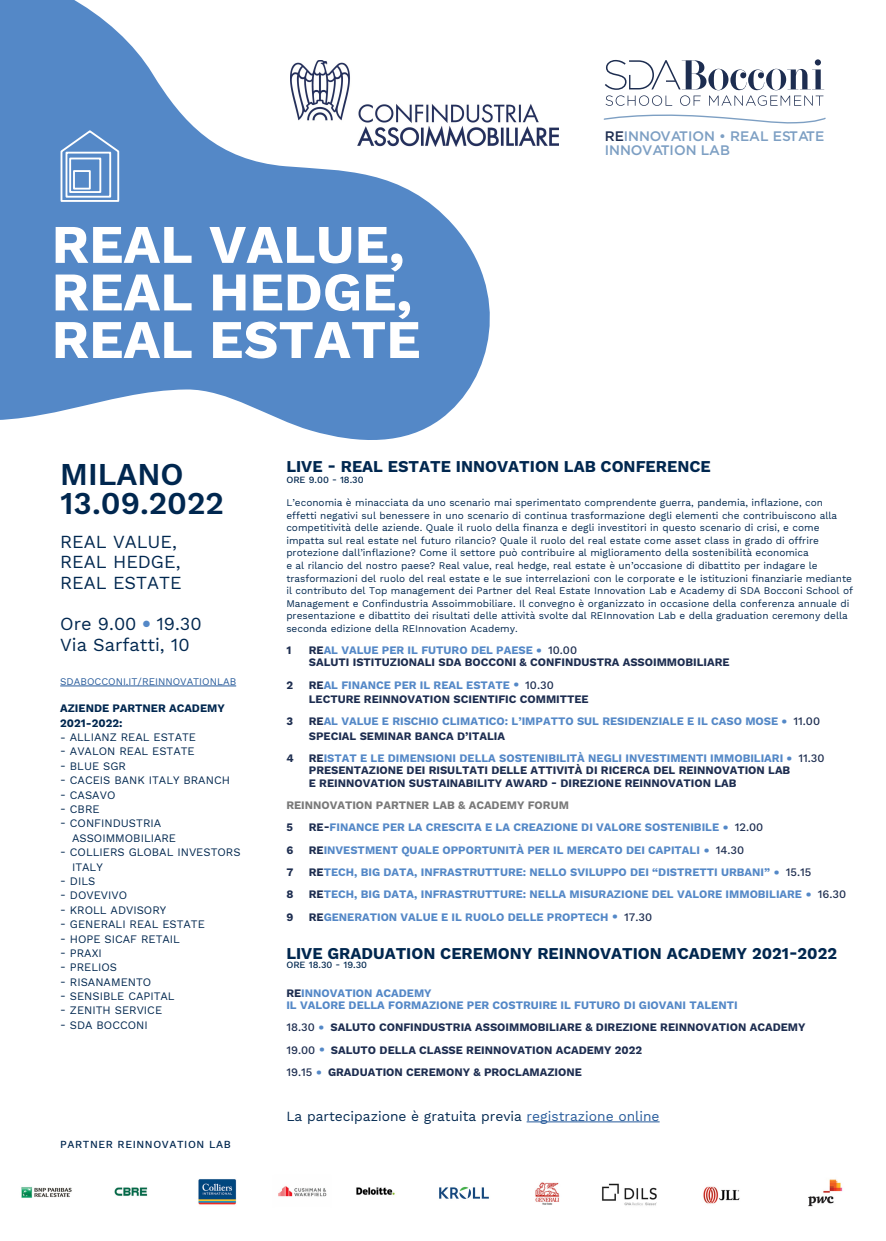
<style>
.page{position:relative;width:886px;height:1241px;background:#fff}
.page>*{position:absolute;margin:0;border:0;box-sizing:border-box;transform-origin:0 0}
.t1{font:700 54.38px/47.5px "Work Sans";color:#fff}
.t2{font:600 31.25px/29.4px "Work Sans";color:#00274f}
.t3{font:18.12px/20.6px "Work Sans";color:#00274f}
.t4{font:700 16.25px "Work Sans";color:#00274f}
.t5{font:500 13.81px/13.8px "Gotham";color:#7d9fc3}
.t6{font:13.75px "Work Sans";color:#00274f}
.t7{font:700 11.25px/12.5px "Work Sans";color:#1d2d50}
.t8{font:700 11.25px/14.2px "Work Sans";color:#5488c7}
.t9{font:11.25px/14.4px "Work Sans";color:#00274f}
.t10{font:700 11.25px "Work Sans";color:#797979}
.t11{font:700 11.25px/14.4px "Work Sans";color:#00274f}
.t12{font:500 10.62px "Work Sans";letter-spacing:.055em;color:#00274f}
.t13{font:10px/12.5px "Work Sans";color:#00274f}
.t14{font:10px "Work Sans";color:#275b9b}
.t15{font:500 9.38px "Work Sans";color:#00274f}
.s1{color:#1d2d50}
.s2{color:#5488c7}
.s3{font-size:21.25px;color:#5488c7}
.s4{font-weight:500}
.s5{font-size:21.25px}
.s6{font-weight:500;color:#1d2d50}
.s7{color:#275b9b}
</style>
<div class="page">
<svg style="left:0;top:0;width:490px;height:440px;fill:#5488c7"></svg>
<hr style="left:60px;top:685px;width:176px;height:1px;background:#275b9b">
<hr style="left:527px;top:1121px;width:133px;height:1px;background:#275b9b">
<svg style="left:605px;top:59px;width:219px;height:47px"></svg>
<svg style="left:603px;top:114px;width:223px;height:9px"></svg>
<svg style="left:60px;top:129px;width:61px;height:74px;background:#7ea5d4"></svg>
<img style="left:291px;top:60px;width:267px;height:86px">
<img style="left:21px;top:1179px;width:306px;height:26px">
<img style="left:356px;top:1182px;width:204px;height:23px">
<img style="left:703px;top:1179px;width:140px;height:28px">
<img style="left:602px;top:1183px;width:55px;height:23px">
<div style="left:426px;top:1175px;width:75px;height:38px;background:#fff"></div>
<img style="left:439px;top:1186px;width:50px;height:13px">
<h1 class="t1" style="left:52px;top:223px;width:370px">REAL VALUE,<br>REAL HEDGE,<br>REAL ESTATE</h1>
<h3 class="t5" style="left:605px;top:129px;width:221px"><span class="s1">RE</span>INNOVATION • REAL ESTATE<br>INNOVATION LAB</h3>
<h2 class="t2" style="left:60px;top:461px;width:165px">MILANO<br>13.09.2022</h2>
<h3 class="t3" style="left:60px;top:531px;width:123px">REAL VALUE,<br>REAL HEDGE,<br>REAL ESTATE</h3>
<h3 class="t3" style="left:60px;top:614px;width:143px">Ore 9.00 <sup>●</sup> 19.30<br>Via Sarfatti, 10</h3>
<p class="t14" style="left:60px;top:675px;width:177px">SDABOCCONI.IT/REINNOVATIONLAB</p>
<p class="t11" style="left:60px;top:701px;width:166px">AZIENDE PARTNER ACADEMY<br>2021-2022:</p>
<p class="t9" style="left:60px;top:730px;width:137px">- ALLIANZ REAL ESTATE</p>
<p class="t9" style="left:60px;top:744px;width:136px">- AVALON REAL ESTATE</p>
<p class="t9" style="left:60px;top:759px;width:67px">- BLUE SGR</p>
<p class="t9" style="left:60px;top:773px;width:171px">- CACEIS BANK ITALY BRANCH</p>
<p class="t9" style="left:60px;top:788px;width:57px">- CASAVO</p>
<p class="t9" style="left:60px;top:802px;width:41px">- CBRE</p>
<p class="t9" style="left:72px;top:816px;width:106px;text-indent:-12px">- CONFINDUSTRIA<br>ASSOIMMOBILIARE</p>
<p class="t9" style="left:72px;top:845px;width:170px;text-indent:-12px">- COLLIERS GLOBAL INVESTORS<br>ITALY</p>
<p class="t9" style="left:60px;top:874px;width:37px">- DILS</p>
<p class="t9" style="left:60px;top:888px;width:69px">- DOVEVIVO</p>
<p class="t9" style="left:60px;top:903px;width:108px">- KROLL ADVISORY</p>
<p class="t9" style="left:60px;top:917px;width:146px">- GENERALI REAL ESTATE</p>
<p class="t9" style="left:60px;top:931px;width:121px">- HOPE SICAF RETAIL</p>
<p class="t9" style="left:60px;top:946px;width:43px">- PRAXI</p>
<p class="t9" style="left:60px;top:960px;width:58px">- PRELIOS</p>
<p class="t9" style="left:60px;top:975px;width:93px">- RISANAMENTO</p>
<p class="t9" style="left:60px;top:989px;width:116px">- SENSIBLE CAPITAL</p>
<p class="t9" style="left:60px;top:1003px;width:103px">- ZENITH SERVICE</p>
<p class="t9" style="left:60px;top:1018px;width:89px">- SDA BOCCONI</p>
<p class="t12" style="left:60px;top:1137px;width:172px">PARTNER REINNOVATION LAB</p>
<h3 class="t4" style="left:286px;top:456px;width:426px">LIVE - REAL ESTATE INNOVATION LAB CONFERENCE</h3>
<p class="t15" style="left:286px;top:474px;width:79px">ORE 9.00 - 18.30</p>
<p class="t13" style="left:286px;top:497px;width:568px">L’economia è minacciata da uno scenario mai sperimentato comprendente guerra, pandemia, inflazione, con effetti negativi sul benessere in uno scenario di continua trasformazione degli elementi che contribuiscono alla competitività delle aziende. Quale il ruolo della finanza e degli investitori in questo scenario di crisi, e come impatta sul real estate nel futuro rilancio? Quale il ruolo del real estate come asset class in grado di offrire protezione dall’inflazione? Come il settore può contribuire al miglioramento della sostenibilità economica<br>e al rilancio del nostro paese? Real value, real hedge, real estate è un’occasione di dibattito per indagare le trasformazioni del ruolo del real estate e le sue interrelazioni con le corporate e le istituzioni finanziarie mediante il contributo del Top management dei Partner del Real Estate Innovation Lab e Academy di SDA Bocconi School of Management e Confindustria Assoimmobiliare. Il convegno è organizzato in occasione della conferenza annuale di presentazione e dibattito dei risultati delle attività svolte dal REInnovation Lab e della graduation ceremony della seconda edizione della REInnovation Academy.</p>
<p class="t7" style="left:286px;top:644px;width:6px">1</p>
<p class="t7" style="left:309px;top:644px;width:422px">RE<span class="s2">AL VALUE PER IL FUTURO DEL PAESE</span> <span class="s3">∙</span> <span class="s4">10.00<br></span>SALUTI ISTITUZIONALI SDA BOCCONI &amp; CONFINDUSTRA ASSOIMMOBILIARE</p>
<p class="t7" style="left:286px;top:679px;width:8px">2</p>
<p class="t7" style="left:309px;top:678px;width:281px;line-height:14.2px">RE<span class="s2">AL FINANCE PER IL REAL ESTATE</span> <span class="s3">∙</span> <span class="s4">10.30<br></span>LECTURE REINNOVATION SCIENTIFIC COMMITTEE</p>
<p class="t7" style="left:286px;top:715px;width:8px">3</p>
<p class="t8" style="left:309px;top:714px;width:513px"><span class="s1">RE</span>AL VALUE E RISCHIO CLIMATICO: L’IMPATTO SUL RESIDENZIALE E IL CASO MOSE <span class="s5">∙</span> <span class="s6">11.00<br></span><span class="s1">SPECIAL SEMINAR BANCA D’ITALIA</span></p>
<p class="t7" style="left:286px;top:752px;width:9px">4</p>
<p class="t7" style="left:309px;top:752px;width:517px">RE<span class="s2">ISTAT E LE DIMENSIONI DELLA SOSTENIBILITÀ NEGLI INVESTIMENTI IMMOBILIARI</span> <span class="s3">∙</span> <span class="s4">11.30<br></span>PRESENTAZIONE DEI RISULTATI DELLE ATTIVITÀ DI RICERCA DEL REINNOVATION LAB<br>E REINNOVATION SUSTAINABILITY AWARD - DIREZIONE REINNOVATION LAB</p>
<p class="t10" style="left:286px;top:798px;width:284px">REINNOVATION PARTNER LAB &amp; ACADEMY FORUM</p>
<p class="t7" style="left:286px;top:821px;width:8px">5</p>
<p class="t8" style="left:309px;top:821px;width:456px"><span class="s1">RE-</span>FINANCE PER LA CRESCITA E LA CREAZIONE DI VALORE SOSTENIBILE <span class="s5">∙</span> <span class="s6">12.00</span></p>
<p class="t7" style="left:286px;top:844px;width:8px">6</p>
<p class="t8" style="left:309px;top:843px;width:437px"><span class="s1">RE</span>INVESTMENT QUALE OPPORTUNITÀ PER IL MERCATO DEI CAPITALI <span class="s5">∙</span> <span class="s6">14.30</span></p>
<p class="t7" style="left:286px;top:866px;width:8px">7</p>
<p class="t8" style="left:309px;top:865px;width:504px"><span class="s1">RE</span>TECH, BIG DATA, INFRASTRUTTURE: NELLO SVILUPPO DEI “DISTRETTI URBANI” <span class="s5">∙</span> <span class="s6">15.15</span></p>
<p class="t7" style="left:286px;top:888px;width:9px">8</p>
<p class="t8" style="left:309px;top:887px;width:539px"><span class="s1">RE</span>TECH, BIG DATA, INFRASTRUTTURE: NELLA MISURAZIONE DEL VALORE IMMOBILIARE <span class="s5">∙</span> <span class="s6">16.30</span></p>
<p class="t7" style="left:286px;top:911px;width:8px">9</p>
<p class="t8" style="left:309px;top:910px;width:345px"><span class="s1">RE</span>GENERATION VALUE E IL RUOLO DELLE PROPTECH <span class="s5">∙</span> <span class="s6">17.30</span></p>
<h3 class="t4" style="left:286px;top:943px;width:552px">LIVE GRADUATION CEREMONY REINNOVATION ACADEMY 2021-2022</h3>
<p class="t15" style="left:286px;top:959px;width:82px">ORE 18.30 - 19.30</p>
<p class="t8" style="left:286px;top:986px;width:453px;line-height:12.5px"><span class="s1">RE</span>INNOVATION ACADEMY<br>IL VALORE DELLA FORMAZIONE PER COSTRUIRE IL FUTURO DI GIOVANI TALENTI</p>
<p class="t7" style="left:286px;top:1016px;width:521px;line-height:22.3px"><span class="s4">18.30</span> <span class="s3">∙</span> SALUTO CONFINDUSTRIA ASSOIMMOBILIARE &amp; DIREZIONE REINNOVATION ACADEMY<br><span class="s4">19.00</span> <span class="s3">∙</span> SALUTO DELLA CLASSE REINNOVATION ACADEMY 2022<br><span class="s4">19.15</span> <span class="s3">∙</span> GRADUATION CEREMONY &amp; PROCLAMAZIONE</p>
<h3 class="t6" style="left:286px;top:1107px;width:375px">La partecipazione è gratuita previa <span class="s7">registrazione online</span></h3>
</div>
